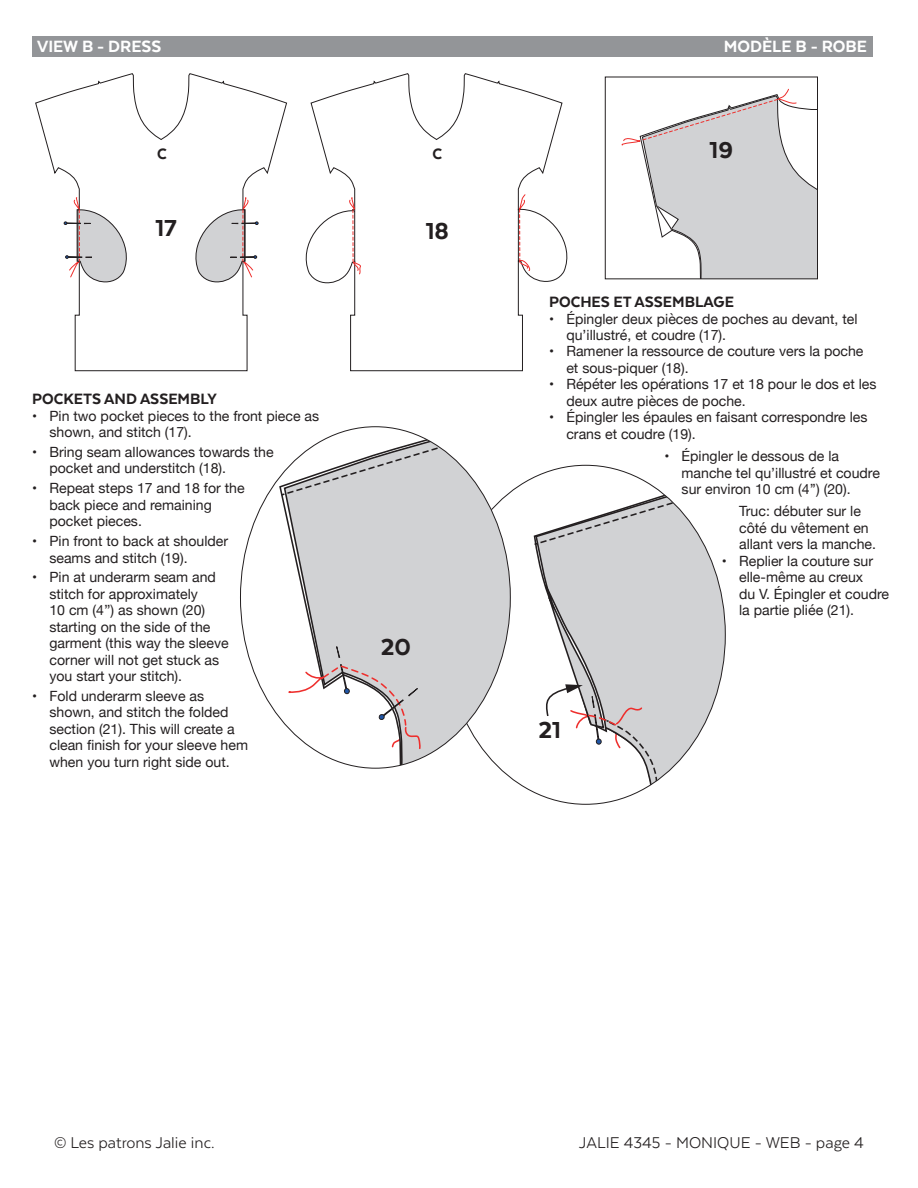
<style>
.page{position:relative;width:918px;height:1188px;background:#fff}
.page>*{position:absolute;margin:0;border:0;box-sizing:border-box;transform-origin:0 0}
.t1{font:800 26.7px "Texta";color:#231f20}
.t2{font:800 18.75px "Texta";color:#fff}
.t3{font:18px "Texta";color:#231f20}
.t4{font:800 17.4px "Texta";color:#231f20}
.t5{font:800 17.25px "Texta";color:#231f20}
.t6{font:14.1px/16.5px "Helvetica Neue";color:#231f20}
</style>
<div class="page">
<svg style="left:534px;top:546px;width:191px;height:258px"></svg>
<svg style="left:533px;top:465px;width:173px;height:81px"></svg>
<svg style="left:539px;top:569px;width:120px;height:221px"></svg>
<svg style="left:35px;top:73px;width:252px;height:299px"></svg>
<svg style="left:187px;top:192px;width:71px;height:95px"></svg>
<svg style="left:64px;top:192px;width:71px;height:95px"></svg>
<svg style="left:310px;top:73px;width:253px;height:299px"></svg>
<svg style="left:518px;top:192px;width:50px;height:95px"></svg>
<svg style="left:305px;top:192px;width:56px;height:96px"></svg>
<div style="left:32px;top:36px;width:841px;height:21px;background:#939598"></div>
<svg style="left:283px;top:497px;width:227px;height:271px"></svg>
<svg style="left:280px;top:427px;width:230px;height:70px"></svg>
<svg style="left:330px;top:619px;width:11px;height:39px"></svg>
<svg style="left:273px;top:664px;width:167px;height:86px"></svg>
<svg style="left:622px;top:89px;width:194px;height:188px"></svg>
<div style="left:605px;top:77px;width:213px;height:202px;border:1px solid #231f20"></div>
<p class="t2" style="left:37px;top:37px;width:126px">VIEW B - DRESS</p>
<p class="t2" style="left:724px;top:37px;width:145px">MODÈLE B - ROBE</p>
<p class="t4" style="left:157px;top:145px;width:11px">C</p>
<p class="t1" style="left:156px;top:214px;width:23px">17</p>
<p class="t5" style="left:32px;top:390px;width:186px">POCKETS AND ASSEMBLY</p>
<p class="t6" style="left:49px;top:408px;width:271px;text-indent:-17px">• Pin two pocket pieces to the front piece as shown, and stitch (17).</p>
<p class="t6" style="left:49px;top:445px;width:226px;text-indent:-17px">• Bring seam allowances towards the pocket and understitch (18).</p>
<p class="t6" style="left:49px;top:481px;width:197px;text-indent:-17px">• Repeat steps 17 and 18 for the back piece and remaining pocket pieces.</p>
<p class="t6" style="left:49px;top:534px;width:180px;text-indent:-17px">• Pin front to back at shoulder seams and stitch (19).</p>
<p class="t6" style="left:49px;top:570px;width:181px;text-indent:-17px">• Pin at underarm seam and stitch for approximately<br>10 cm (4’’) as shown (20) starting on the side of the garment (this way the sleeve corner will not get stuck as you start your stitch).</p>
<p class="t6" style="left:49px;top:689px;width:200px;text-indent:-17px">• Fold underarm sleeve as shown, and stitch the folded section (21). This will create a clean finish for your sleeve hem when you turn right side out.</p>
<p class="t4" style="left:432px;top:145px;width:11px">C</p>
<p class="t1" style="left:426px;top:217px;width:25px">18</p>
<p class="t1" style="left:381px;top:633px;width:32px">20</p>
<p class="t1" style="left:710px;top:136px;width:25px">19</p>
<p class="t5" style="left:549px;top:293px;width:186px">POCHES ET ASSEMBLAGE</p>
<p class="t6" style="left:566px;top:311px;width:293px;text-indent:-17px">• Épingler deux pièces de poches au devant, tel qu’illustré, et coudre (17).</p>
<p class="t6" style="left:566px;top:344px;width:299px;text-indent:-17px">• Ramener la ressource de couture vers la poche et sous-piquer (18).</p>
<p class="t6" style="left:566px;top:377px;width:312px;text-indent:-17px">• Répéter les opérations 17 et 18 pour le dos et les deux autre pièces de poche.</p>
<p class="t6" style="left:566px;top:410px;width:303px;text-indent:-17px">• Épingler les épaules en faisant correspondre les crans et coudre (19).</p>
<p class="t6" style="left:682px;top:449px;width:200px;text-indent:-17px">• Épingler le dessous de la manche tel qu’illustré et coudre sur environ 10 cm (4’’) (20).</p>
<p class="t1" style="left:538px;top:716px;width:24px">21</p>
<p class="t6" style="left:739px;top:504px;width:138px">Truc: débuter sur le côté du vêtement en allant vers la manche.</p>
<p class="t6" style="left:739px;top:553px;width:152px;text-indent:-17px">• Replier la couture sur elle-même au creux<br>du V. Épingler et coudre la partie pliée (21).</p>
<p class="t3" style="left:54px;top:1133px;width:162px">© Les patrons Jalie inc.</p>
<p class="t3" style="left:579px;top:1133px;width:287px">JALIE 4345 - MONIQUE - WEB - page 4</p>
</div>
